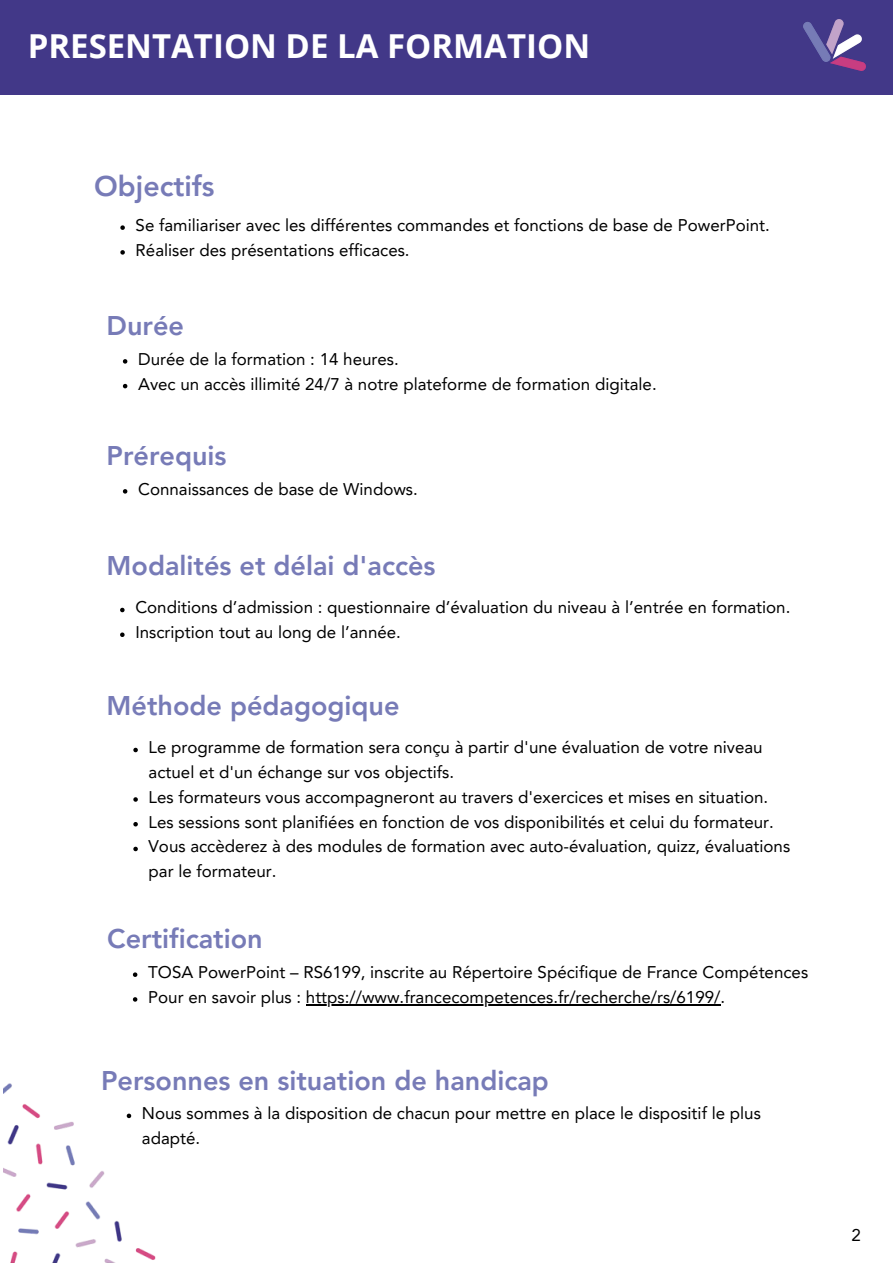
<style>
.page{position:relative;width:893px;height:1264px;background:#fff}
.page>*{position:absolute;margin:0;border:0;box-sizing:border-box;transform-origin:0 0}
.t1{font:700 33px "Open Sans";color:#fff}
.t2{font:800 28.5px "Avenir LT Pro";color:#777bb7}
.t3{font:800 27px "Avenir LT Pro";color:#777bb7}
.t4{font:16.95px/24.8px "Avenir LT Pro";color:#000}
</style>
<div class="page">
<div style="left:0;top:0;width:892px;height:94px;background:#423888"></div>
<img style="left:803px;top:19px;width:62px;height:52px">
<svg style="left:120px;top:225px;width:5px;height:5px"></svg>
<svg style="left:120px;top:250px;width:5px;height:5px"></svg>
<img style="left:3px;top:1083px;width:153px;height:179px">
<svg style="left:123px;top:359px;width:4px;height:4px"></svg>
<svg style="left:123px;top:384px;width:4px;height:4px"></svg>
<svg style="left:120px;top:607px;width:5px;height:5px"></svg>
<svg style="left:120px;top:632px;width:5px;height:5px"></svg>
<svg style="left:133px;top:747px;width:5px;height:5px"></svg>
<svg style="left:133px;top:797px;width:5px;height:4px"></svg>
<svg style="left:133px;top:822px;width:5px;height:4px"></svg>
<svg style="left:133px;top:846px;width:5px;height:5px"></svg>
<svg style="left:123px;top:489px;width:4px;height:4px"></svg>
<svg style="left:133px;top:972px;width:4px;height:4px"></svg>
<svg style="left:133px;top:997px;width:4px;height:4px"></svg>
<hr style="left:306px;top:1003px;width:414px;height:2px;background:#000">
<svg style="left:127px;top:1113px;width:4px;height:5px"></svg>
<p class="t1" style="left:28px;top:23px;width:564px">PRESENTATION DE LA FORMATION</p>
<p class="t2" style="left:94px;top:174px;width:122px">Objectifs</p>
<p class="t4" style="left:136px;top:214px;width:635px">Se familiariser avec les différentes commandes et fonctions de base de PowerPoint.</p>
<p class="t4" style="left:136px;top:239px;width:275px">Réaliser des présentations efficaces.</p>
<p class="t3" style="left:107px;top:315px;width:79px">Durée</p>
<p class="t4" style="left:138px;top:348px;width:262px">Durée de la formation : 14 heures.</p>
<p class="t4" style="left:138px;top:373px;width:520px">Avec un accès illimité 24/7 à notre plateforme de formation digitale.</p>
<p class="t3" style="left:107px;top:444px;width:121px">Prérequis</p>
<p class="t4" style="left:138px;top:478px;width:281px">Connaissances de base de Windows.</p>
<p class="t3" style="left:107px;top:554px;width:330px">Modalités et délai d'accès</p>
<p class="t4" style="left:135px;top:596px;width:656px">Conditions d’admission : questionnaire d’évaluation du niveau à l’entrée en formation.</p>
<p class="t4" style="left:135px;top:621px;width:267px">Inscription tout au long de l’année.</p>
<p class="t3" style="left:107px;top:694px;width:294px">Méthode pédagogique</p>
<p class="t4" style="left:149px;top:736px;width:615px">Le programme de formation sera conçu à partir d'une évaluation de votre niveau actuel et d'un échange sur vos objectifs.</p>
<p class="t4" style="left:149px;top:786px;width:621px">Les formateurs vous accompagneront au travers d'exercices et mises en situation.</p>
<p class="t4" style="left:149px;top:810px;width:626px">Les sessions sont planifiées en fonction de vos disponibilités et celui du formateur.</p>
<p class="t4" style="left:149px;top:835px;width:643px">Vous accèderez à des modules de formation avec auto-évaluation, quizz, évaluations par le formateur.</p>
<p class="t3" style="left:107px;top:928px;width:157px">Certification</p>
<p class="t4" style="left:148px;top:961px;width:661px">TOSA PowerPoint – RS6199, inscrite au Répertoire Spécifique de France Compétences</p>
<p class="t4" style="left:148px;top:986px;width:578px">Pour en savoir plus : https://www.francecompetences.fr/recherche/rs/6199/.</p>
<p class="t3" style="left:101px;top:1069px;width:449px">Personnes en situation de handicap</p>
<p class="t4" style="left:142px;top:1102px;width:620px">Nous sommes à la disposition de chacun pour mettre en place le dispositif le plus adapté.</p>
<p class="t4" style="left:851px;top:1224px;width:11px">2</p>
</div>
